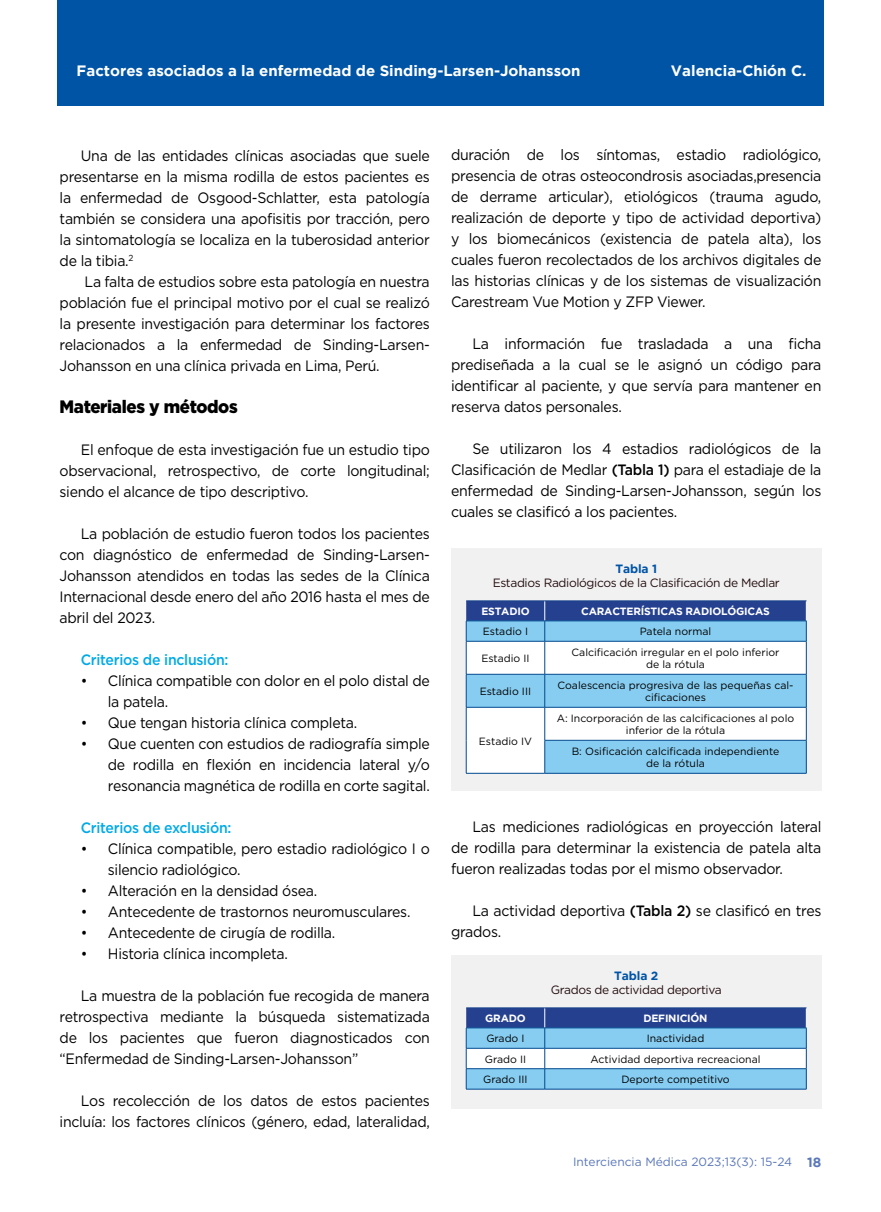
<style>
.page{position:relative;width:881px;height:1212px;background:#fff}
.page>*{position:absolute;margin:0;border:0;box-sizing:border-box;transform-origin:0 0}
.t1{font:900 18px "Gotham";letter-spacing:-.02em;color:#000;scale:.94 1}
.t2{font:15px/21px "Gotham";letter-spacing:-.02em;color:#000;text-align:justify;scale:.94 1}
.t3{font:700 15px "Gotham";color:#fff}
.t4{font:500 15px "Gotham";letter-spacing:-.02em;color:#00aae7;scale:.94 1}
.t5{font:700 13.5px "Gotham";color:#5a77ba}
.t6{font:12px "Gotham";letter-spacing:-.03em;color:#240d0d}
.t7{font:12px "Gotham";color:#5a77ba}
.t8{font:700 12px "Gotham";letter-spacing:-.01em;color:#0054a6}
.t9{font:10.5px/12.6px "Gotham";color:#000;text-align:center}
.t10{font:700 10.5px "Gotham";letter-spacing:-.02em;color:#fff}
.s1{font-weight:500}
</style>
<div class="page">
<div style="left:57px;top:0;width:766px;height:106px;background:#0054a6"></div>
<div style="left:451px;top:549px;width:370px;height:242px;background:#f1f1f2"></div>
<svg style="left:467px;top:642px;width:338px;height:131px;fill:#fff"></svg>
<hr style="left:466px;top:641px;width:78px;height:1px;background:#004990">
<hr style="left:544px;top:674px;width:262px;height:1px;background:#004990">
<hr style="left:805px;top:674px;width:1px;height:33px;background:#004990">
<hr style="left:466px;top:707px;width:78px;height:1px;background:#004990">
<hr style="left:544px;top:707px;width:262px;height:1px;background:#004990">
<hr style="left:466px;top:641px;width:1px;height:33px;background:#004990">
<hr style="left:544px;top:641px;width:1px;height:33px;background:#004990">
<hr style="left:466px;top:707px;width:1px;height:33px;background:#004990">
<hr style="left:544px;top:707px;width:1px;height:33px;background:#004990">
<hr style="left:466px;top:740px;width:1px;height:33px;background:#004990">
<hr style="left:466px;top:674px;width:1px;height:33px;background:#004990">
<hr style="left:466px;top:674px;width:78px;height:1px;background:#004990">
<hr style="left:544px;top:674px;width:1px;height:33px;background:#004990">
<hr style="left:544px;top:740px;width:262px;height:1px;background:#004990">
<hr style="left:544px;top:740px;width:1px;height:33px;background:#004990">
<hr style="left:805px;top:740px;width:1px;height:33px;background:#004990">
<hr style="left:466px;top:773px;width:78px;height:1px;background:#004990">
<hr style="left:544px;top:773px;width:262px;height:1px;background:#004990">
<svg style="left:466px;top:601px;width:340px;height:40px;background:#5385be"></svg>
<hr style="left:544px;top:641px;width:262px;height:1px;background:#004990">
<hr style="left:805px;top:641px;width:1px;height:33px;background:#004990">
<hr style="left:805px;top:707px;width:1px;height:33px;background:#004990">
<div style="left:451px;top:955px;width:370px;height:154px;background:#f1f1f2"></div>
<hr style="left:466px;top:1089px;width:78px;height:1px;background:#004990">
<hr style="left:544px;top:1089px;width:262px;height:1px;background:#004990">
<hr style="left:466px;top:1007px;width:78px;height:1px;background:#1a468d">
<hr style="left:544px;top:1007px;width:262px;height:1px;background:#1a468d">
<svg style="left:466px;top:1008px;width:340px;height:81px"></svg>
<p class="t3" style="left:77px;top:62px;width:505px">Factores asociados a la enfermedad de Sinding-Larsen-Johansson</p>
<p class="t3" style="left:670px;top:62px;width:137px">Valencia-Chión C.</p>
<p class="t2" style="left:60px;top:145px;width:395px;text-indent:21px">Una de las entidades clínicas asociadas que suele presentarse en la misma rodilla de estos pacientes es la enfermedad de Osgood-Schlatter, esta patología también se considera una apofisitis por tracción, pero la sintomatología se localiza en la tuberosidad anterior de la tibia.<sup>2</sup></p>
<p class="t2" style="left:60px;top:271px;width:395px;text-indent:25px">La falta de estudios sobre esta patología en nuestra población fue el principal motivo por el cual se realizó la presente investigación para determinar los factores relacionados a la enfermedad de Sinding-Larsen-Johansson en una clínica privada en Lima, Perú.</p>
<p class="t1" style="left:60px;top:396px;width:191px">Materiales y métodos</p>
<p class="t2" style="left:60px;top:439px;width:395px;text-indent:21px">El enfoque de esta investigación fue un estudio tipo observacional, retrospectivo, de corte longitudinal; siendo el alcance de tipo descriptivo.</p>
<p class="t2" style="left:60px;top:523px;width:395px;text-indent:21px">La población de estudio fueron todos los pacientes con diagnóstico de enfermedad de Sinding-Larsen-Johansson atendidos en todas las sedes de la Clínica Internacional desde enero del año 2016 hasta el mes de abril del 2023.</p>
<p class="t4" style="left:81px;top:650px;width:158px">Criterios de inclusión:</p>
<p class="t2" style="left:108px;top:670px;width:344px;text-indent:-27px">• Clínica compatible con dolor en el polo distal de la patela.</p>
<p class="t2" style="left:81px;top:712px;width:295px">• Que tengan historia clínica completa.</p>
<p class="t2" style="left:108px;top:733px;width:344px;text-indent:-27px">• Que cuenten con estudios de radiografía simple de rodilla en flexión en incidencia lateral y/o resonancia magnética de rodilla en corte sagital.</p>
<p class="t4" style="left:81px;top:818px;width:162px">Criterios de exclusión:</p>
<p class="t2" style="left:108px;top:838px;width:344px;text-indent:-27px">• Clínica compatible, pero estadio radiológico I o silencio radiológico.</p>
<p class="t2" style="left:81px;top:880px;width:253px">• Alteración en la densidad ósea.</p>
<p class="t2" style="left:81px;top:901px;width:352px">• Antecedente de trastornos neuromusculares.</p>
<p class="t2" style="left:81px;top:922px;width:272px">• Antecedente de cirugía de rodilla.</p>
<p class="t2" style="left:81px;top:943px;width:222px">• Historia clínica incompleta.</p>
<p class="t2" style="left:60px;top:985px;width:395px;text-indent:21px">La muestra de la población fue recogida de manera retrospectiva mediante la búsqueda sistematizada de los pacientes que fueron diagnosticados con “Enfermedad de Sinding-Larsen-Johansson”</p>
<p class="t2" style="left:60px;top:1090px;width:395px;text-align:right">Los recolección de los datos de estos pacientes incluía: los factores clínicos (género, edad, lateralidad,</p>
<p class="t2" style="left:451px;top:143px;width:395px">duración de los síntomas, estadio radiológico, presencia de otras osteocondrosis asociadas,presencia de derrame articular), etiológicos (trauma agudo, realización de deporte y tipo de actividad deportiva) y los biomecánicos (existencia de patela alta), los cuales fueron recolectados de los archivos digitales de las historias clínicas y de los sistemas de visualización Carestream Vue Motion y ZFP Viewer.</p>
<p class="t2" style="left:451px;top:332px;width:395px;text-indent:21px">La información fue trasladada a una ficha prediseñada a la cual se le asignó un código para identificar al paciente, y que servía para mantener en reserva datos personales.</p>
<p class="t2" style="left:451px;top:437px;width:395px;text-indent:21px">Se utilizaron los 4 estadios radiológicos de la Clasificación de Medlar <span class="s1">(Tabla 1)</span> para el estadiaje de la enfermedad de Sinding-Larsen-Johansson, según los cuales se clasificó a los pacientes.</p>
<p class="t8" style="left:615px;top:562px;width:43px">Tabla 1</p>
<p class="t6" style="left:492px;top:575px;width:288px">Estadios Radiológicos de la Clasificación de Medlar</p>
<p class="t10" style="left:481px;top:605px;width:50px">ESTADIO</p>
<p class="t10" style="left:581px;top:605px;width:190px">CARACTERÍSTICAS RADIOLÓGICAS</p>
<p class="t9" style="left:482px;top:625px;width:47px">Estadio I</p>
<p class="t9" style="left:639px;top:625px;width:73px">Patela normal</p>
<p class="t9" style="left:481px;top:652px;width:50px">Estadio II</p>
<p class="t9" style="left:571px;top:645px;width:209px">Calcificación irregular en el polo inferior de la rótula</p>
<p class="t9" style="left:479px;top:685px;width:53px">Estadio III</p>
<p class="t9" style="left:557px;top:678px;width:237px">Coalescencia progresiva de las pequeñas cal&shy;cificaciones</p>
<p class="t9" style="left:478px;top:734px;width:55px">Estadio IV</p>
<p class="t9" style="left:556px;top:711px;width:239px">A: Incorporación de las calcificaciones al polo inferior de la rótula</p>
<p class="t9" style="left:571px;top:744px;width:209px">B: Osificación calcificada independiente de la rótula</p>
<p class="t2" style="left:451px;top:815px;width:395px;text-indent:21px">Las mediciones radiológicas en proyección lateral de rodilla para determinar la existencia de patela alta fueron realizadas todas por el mismo observador.</p>
<p class="t2" style="left:451px;top:899px;width:395px;text-indent:21px">La actividad deportiva <span class="s1">(Tabla 2)</span> se clasificó en tres grados.</p>
<p class="t8" style="left:614px;top:969px;width:46px">Tabla 2</p>
<p class="t6" style="left:550px;top:982px;width:172px">Grados de actividad deportiva</p>
<p class="t10" style="left:485px;top:1012px;width:42px">GRADO</p>
<p class="t10" style="left:643px;top:1012px;width:66px">DEFINICIÓN</p>
<p class="t9" style="left:486px;top:1032px;width:40px">Grado I</p>
<p class="t9" style="left:646px;top:1032px;width:59px">Inactividad</p>
<p class="t9" style="left:484px;top:1052px;width:43px">Grado II</p>
<p class="t9" style="left:590px;top:1052px;width:171px">Actividad deportiva recreacional</p>
<p class="t9" style="left:483px;top:1073px;width:46px">Grado III</p>
<p class="t9" style="left:621px;top:1073px;width:110px">Deporte competitivo</p>
<p class="t7" style="left:572px;top:1154px;width:221px">Interciencia Médica 2023;13(3): 15-24</p>
<p class="t5" style="left:806px;top:1154px;width:16px">18</p>
</div>
